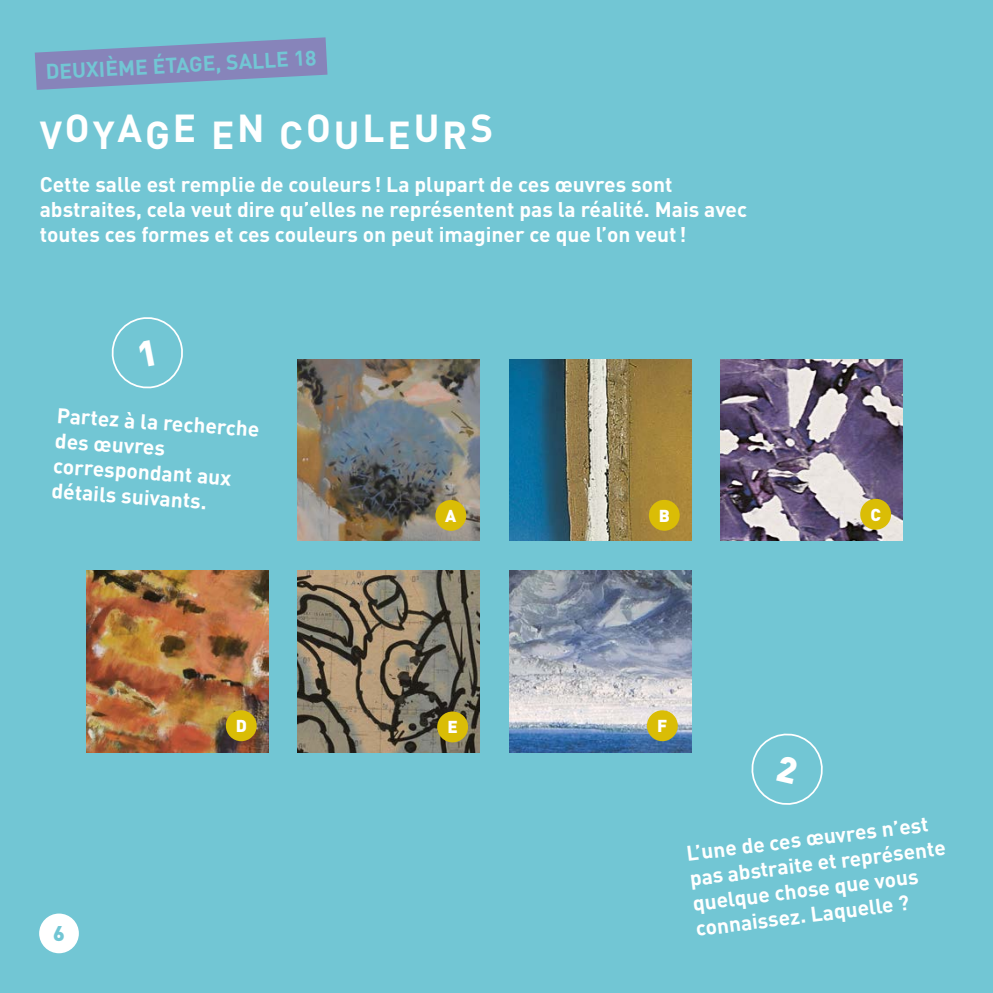
<style>
.page{position:relative;width:993px;height:993px;background:#fff}
.page>*{position:absolute;margin:0;border:0;box-sizing:border-box;transform-origin:0 0}
.t1{font:700 38.5px "DIN";letter-spacing:.075em;color:#fff}
.t2{font:700 21px/25.2px "DIN";color:#fff}
.t3{font:700 21px "DIN";color:#72c6d4}
.t4{font:900 21px "DIN";color:#72c6d4}
.t5{font:900 17.15px "DIN";color:#fff}
</style>
<div class="page">
<div style="left:0;top:0;width:992px;height:992px;background:#72c6d4"></div>
<div style="left:39px;top:913px;width:40px;height:39px;background:#fff;border-radius:50%"></div>
<svg style="left:35px;top:37px;width:292px;height:53px"></svg>
<img style="left:298px;top:359px;width:181px;height:181px">
<div style="left:435px;top:500px;width:31px;height:30px;background:#dabd06;border-radius:50%"></div>
<img style="left:720px;top:359px;width:182px;height:181px">
<div style="left:859px;top:498px;width:31px;height:31px;background:#dabd06;border-radius:50%"></div>
<img style="left:509px;top:359px;width:182px;height:181px">
<div style="left:648px;top:499px;width:31px;height:31px;background:#dabd06;border-radius:50%"></div>
<img style="left:509px;top:570px;width:182px;height:182px">
<div style="left:646px;top:710px;width:31px;height:31px;background:#dabd06;border-radius:50%"></div>
<img style="left:298px;top:570px;width:181px;height:182px">
<div style="left:437px;top:711px;width:31px;height:31px;background:#dabd06;border-radius:50%"></div>
<img style="left:86px;top:570px;width:182px;height:182px">
<div style="left:226px;top:710px;width:30px;height:31px;background:#dabd06;border-radius:50%"></div>
<svg style="left:751px;top:733px;width:72px;height:72px"></svg>
<svg style="left:111px;top:317px;width:72px;height:72px"></svg>
<p class="t3" style="left:45px;top:58px;width:272px;rotate:-3deg">DEUXIÈME ÉTAGE, SALLE 18</p>
<h1 class="t1" style="left:40px;top:107px;width:455px">VOYAGE EN COULEURS</h1>
<p class="t2" style="left:40px;top:171px;width:708px">Cette salle est remplie de couleurs! La plupart de ces œuvres sont abstraites, cela veut dire qu’elles ne représentent pas la réalité. Mais avec toutes ces formes et ces couleurs on peut imaginer ce que l’on veut!</p>
<p class="t2" style="left:58px;top:401px;width:204px;rotate:4deg">Partez à la recherche des œuvres correspondant aux détails suivants.</p>
<p class="t5" style="left:445px;top:504px;width:13px">A</p>
<p class="t5" style="left:658px;top:504px;width:13px">B</p>
<p class="t5" style="left:870px;top:503px;width:12px">C</p>
<p class="t4" style="left:53px;top:919px;width:13px">6</p>
<p class="t5" style="left:236px;top:714px;width:13px">D</p>
<p class="t5" style="left:447px;top:715px;width:12px">E</p>
<p class="t5" style="left:657px;top:714px;width:12px">F</p>
<p class="t2" style="left:684px;top:839px;width:259px;rotate:-7deg">L’une de ces œuvres n’est pas abstraite et représente quelque chose que vous</p>
<p class="t2" style="left:694px;top:914px;width:216px;rotate:-7deg">connaissez. Laquelle ?</p>
</div>
